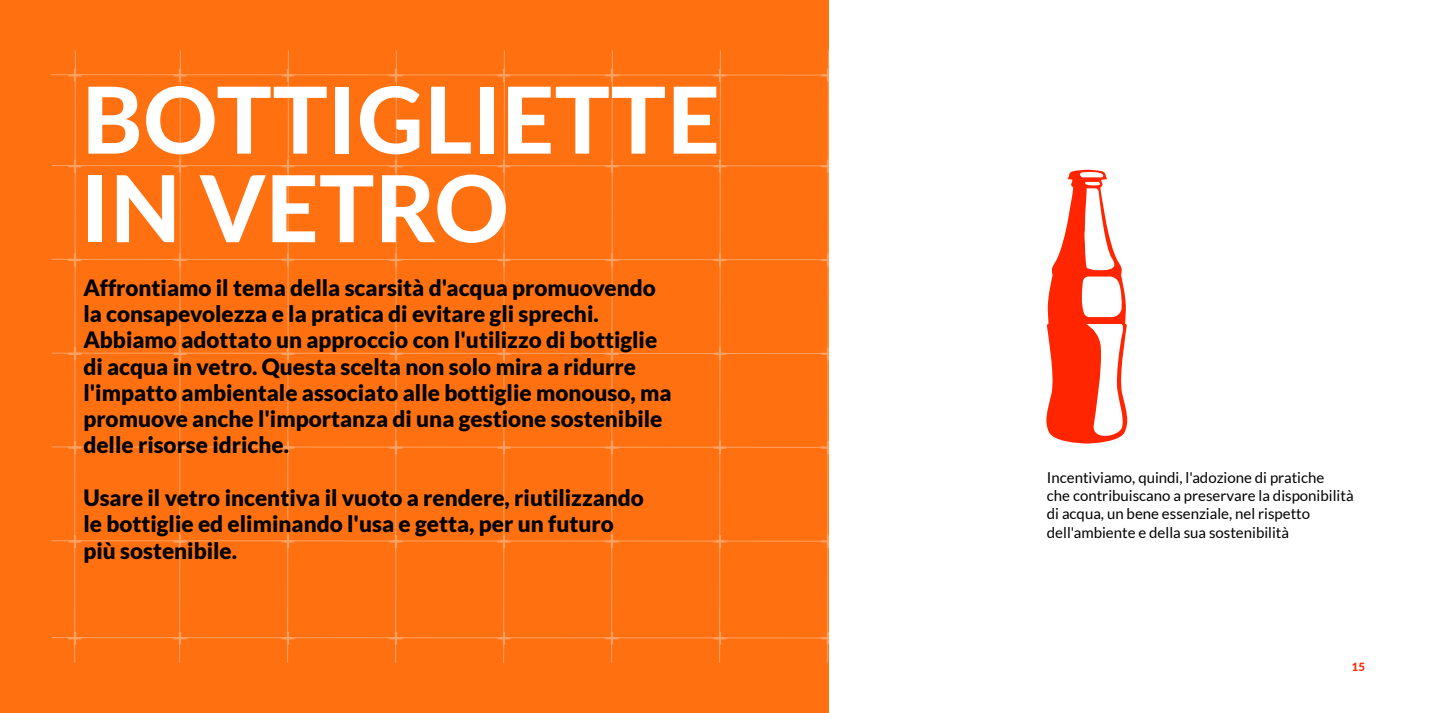
<style>
.page{position:relative;width:1440px;height:713px;background:#fff}
.page>*{position:absolute;margin:0;border:0;box-sizing:border-box;transform-origin:0 0}
.t1{font:800 92.18px/88.5px "Lato";letter-spacing:.005em;color:#fff}
.t2{font:900 22.5px/26.2px "Lato";color:#000}
.t3{font:15px/18px "Lato";color:#000}
.t4{font:800 11.25px "Lato";color:#ff2500}
</style>
<div class="page">
<div style="left:0;top:0;width:829px;height:712px;background:#ff7110"></div>
<svg style="left:51px;top:50px;width:778px;height:613px"></svg>
<svg style="left:1048px;top:172px;width:80px;height:271px"></svg>
<h1 class="t1" style="left:81px;top:72px;width:640px">BOTTIGLIETTE<br>IN VETRO</h1>
<p class="t2" style="left:83px;top:274px;width:590px">Affrontiamo il tema della scarsità d'acqua promuovendo la consapevolezza e la pratica di evitare gli sprechi.<br>Abbiamo adottato un approccio con l'utilizzo di bottiglie di acqua in vetro. Questa scelta non solo mira a ridurre l'impatto ambientale associato alle bottiglie monouso, ma promuove anche l'importanza di una gestione sostenibile delle risorse idriche.</p>
<p class="t2" style="left:83px;top:484px;width:562px">Usare il vetro incentiva il vuoto a rendere, riutilizzando le bottiglie ed eliminando l'usa e getta, per un futuro più sostenibile.</p>
<p class="t3" style="left:1047px;top:469px;width:308px">Incentiviamo, quindi, l'adozione di pratiche<br>che contribuiscano a preservare la disponibilità di acqua, un bene essenziale, nel rispetto dell'ambiente e della sua sostenibilità</p>
<p class="t4" style="left:1352px;top:658px;width:15px">15</p>
</div>
